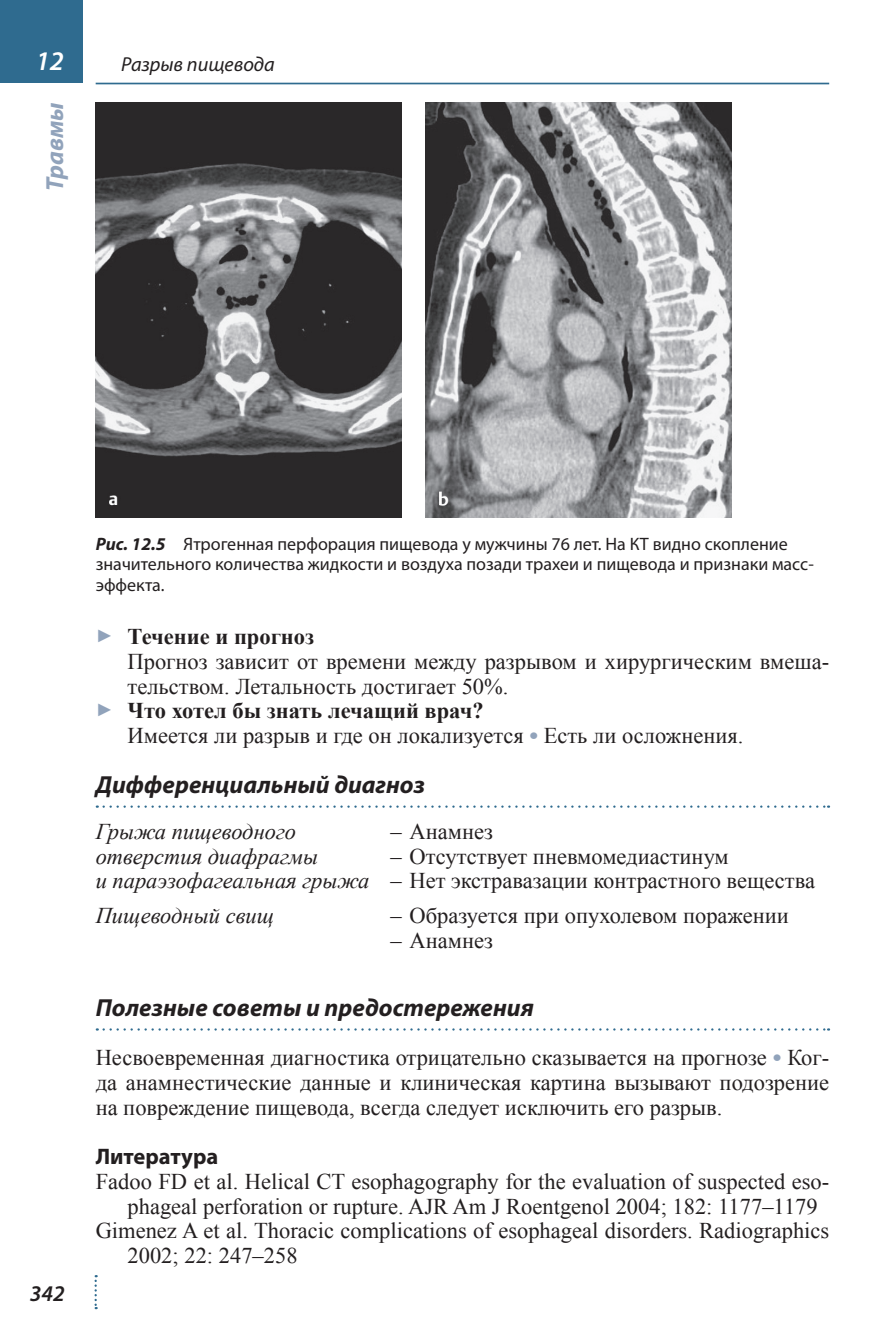
<style>
.page{position:relative;width:893px;height:1340px;background:#fff}
.page>*{position:absolute;margin:0;border:0;box-sizing:border-box;transform-origin:0 0}
.t1{font:italic 600 27px "Myriad Pro";color:#fff}
.t2{font:italic 700 24.75px "Myriad Pro";color:#231f20}
.t3{font:italic 700 24.75px "Myriad Pro";color:#91a3bb}
.t4{font:22.5px/24.8px "Times New Roman";color:#231f20;text-align:justify}
.t5{font:italic 22.5px/24.8px "Times New Roman";color:#231f20}
.t6{font:700 22.5px "Times New Roman";color:#231f20}
.t7{font:700 22.5px "Myriad Pro";color:#231f20}
.t8{font:italic 600 22.5px "Myriad Pro";color:#231f20}
.t9{font:italic 20.25px "Myriad Pro";color:#231f20}
.t10{font:18px/20.2px "Myriad Pro";color:#231f20}
.s1{font-weight:700;font-style:italic}
.s2{font-size:18px;color:#91a3bb}
.s3{font-weight:700;font-size:24.75px;color:#91a3bb}
</style>
<div class="page">
<hr style="left:96px;top:83px;width:733px;height:1px;background:#2f6b8f">
<div style="left:0;top:0;width:83px;height:83px;background:#2f6b8f"></div>
<svg style="left:95px;top:1275px;width:2px;height:34px"></svg>
<svg style="left:104px;top:805px;width:725px;height:2px"></svg>
<svg style="left:104px;top:1028px;width:725px;height:2px"></svg>
<img style="left:96px;top:102px;width:306px;height:415px">
<img style="left:425px;top:102px;width:306px;height:415px">
<p class="t1" style="left:36px;top:51px;width:30px">12</p>
<p class="t3" style="left:45px;top:191px;width:90px;rotate:-90deg">Травмы</p>
<p class="t9" style="left:121px;top:56px;width:155px">Разрыв пищевода</p>
<p class="t8" style="left:30px;top:1284px;width:37px">342</p>
<p class="t10" style="left:96px;top:535px;width:720px"><span class="s1">Рис. 12.5</span> Ятрогенная перфорация пищевода у мужчины 76 лет. На КТ видно скопление значительного количества жидкости и воздуха позади трахеи и пищевода и признаки масс&shy;эффекта.</p>
<p class="t6" style="left:96px;top:624px;width:220px"><span class="s2">►</span> Течение и прогноз</p>
<p class="t4" style="left:128px;top:649px;width:703px">Прогноз зависит от времени между разрывом и хирургическим вмеша-</p>
<p class="t4" style="left:128px;top:673px;width:382px">тельством. Летальность достигает 50%.</p>
<p class="t6" style="left:96px;top:698px;width:389px"><span class="s2">►</span> Что хотел бы знать лечащий врач?</p>
<p class="t4" style="left:128px;top:723px;width:617px">Имеется ли разрыв и где он локализуется <span class="s3">•</span> Есть ли осложнения.</p>
<p class="t2" style="left:96px;top:775px;width:331px">Дифференциальный диагноз</p>
<p class="t5" style="left:96px;top:818px;width:275px">Грыжа пищеводного отверстия диафрагмы<br>и параэзофагеальная грыжа</p>
<p class="t4" style="left:390px;top:818px;width:104px">– Анамнез</p>
<p class="t4" style="left:390px;top:843px;width:340px">– Отсутствует пневмомедиастинум</p>
<p class="t4" style="left:390px;top:868px;width:426px">– Нет экстравазации контрастного вещества</p>
<p class="t5" style="left:96px;top:903px;width:180px">Пищеводный свищ</p>
<p class="t4" style="left:390px;top:903px;width:400px">– Образуется при опухолевом поражении</p>
<p class="t4" style="left:390px;top:927px;width:104px">– Анамнез</p>
<p class="t2" style="left:96px;top:997px;width:440px">Полезные советы и предостережения</p>
<p class="t4" style="left:96px;top:1045px;width:735px">Несвоевременная диагностика отрицательно сказывается на прогнозе <span class="s3">•</span> Ког&shy;да анамнестические данные и клиническая картина вызывают подозрение на повреждение пищевода, всегда следует исключить его разрыв.</p>
<p class="t7" style="left:96px;top:1147px;width:124px">Литература</p>
<p class="t4" style="left:96px;top:1168px;width:735px">Fadoo FD et al. Helical CT esophagography for the evaluation of suspected eso-</p>
<p class="t4" style="left:128px;top:1193px;width:692px">phageal perforation or rupture. AJR Am J Roentgenol 2004; 182: 1177–1179</p>
<p class="t4" style="left:96px;top:1218px;width:735px">Gimenez A et al. Thoracic complications of esophageal disorders. Radiographics</p>
<p class="t4" style="left:128px;top:1243px;width:172px">2002; 22: 247–258</p>
</div>
